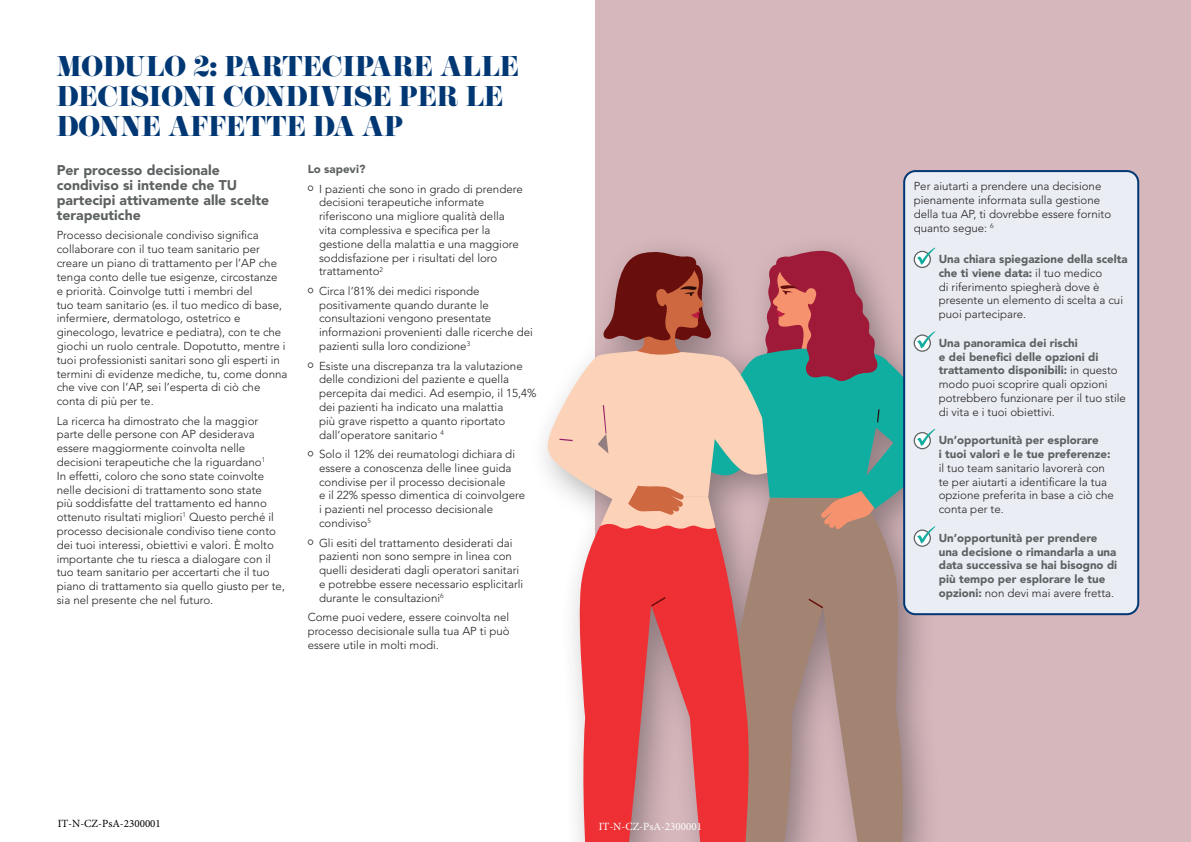
<style>
.page{position:relative;width:1191px;height:842px;background:#fff}
.page>*{position:absolute;margin:0;border:0;box-sizing:border-box;transform-origin:0 0}
.Heading{font:25px/30px "Eloquent JF Pro";color:#013874}
.t1{font:900 14px/15px "Avenir LT Std";color:#5d6161}
.Bullet_points{font:300 11.5px/13.8px "Avenir LT Std";color:#231f20}
.Bullet_points-2{font:900 11.5px/13.8px "Avenir LT Std";color:#5d6161}
.Body_copy{font:300 11.5px/13.8px "Avenir LT Std";color:#231f20;text-align:justify}
.Body_copy-2{font:900 11.5px "Avenir LT Std";color:#5d6161}
.t2{font:11px "Minion Pro";color:#000}
.t3{font:11px "Minion Pro";color:#fff}
.s1{font-family:"Minion Pro";font-weight:400}
.s2{font-weight:900;color:#5d6161}
.s3{font-weight:300;color:#231f20}
</style>
<div class="page">
<div style="left:595px;top:0;width:596px;height:842px;background:#d6b7bc"></div>
<div style="left:528px;top:231px;width:443px;height:611px;background:#231f20;opacity:.4"></div>
<svg style="left:752px;top:544px;width:156px;height:298px;background:#a98b7f"></svg>
<svg style="left:808px;top:599px;width:15px;height:9px"></svg>
<svg style="left:576px;top:544px;width:176px;height:298px;background:#e05457"></svg>
<svg style="left:651px;top:597px;width:14px;height:10px"></svg>
<svg style="left:308px;top:185px;width:5px;height:6px"></svg>
<svg style="left:308px;top:288px;width:5px;height:5px"></svg>
<svg style="left:308px;top:362px;width:5px;height:6px"></svg>
<svg style="left:308px;top:451px;width:5px;height:5px"></svg>
<svg style="left:308px;top:539px;width:5px;height:6px"></svg>
<div style="left:904px;top:171px;width:234px;height:443px;background:#eaedf4;border-radius:11px"></div>
<div style="left:913px;top:529px;width:18px;height:18px;border:1px solid #5d6161;border-radius:50%"></div>
<svg style="left:544px;top:247px;width:391px;height:297px"></svg>
<div style="left:903px;top:170px;width:236px;height:445px;border:2px solid #013874;border-radius:11px"></div>
<p class="Heading" style="left:57px;top:52px;width:464px">MODULO 2: PARTECIPARE ALLE<br>DECISIONI CONDIVISE PER LE<br>DONNE AFFETTE DA AP</p>
<p class="t1" style="left:57px;top:163px;width:214px">Per processo decisionale condiviso si intende che TU partecipi attivamente alle scelte terapeutiche</p>
<p class="Bullet_points" style="left:57px;top:229px;width:232px">Processo decisionale condiviso significa collaborare con il tuo team sanitario per creare un piano di trattamento per l’AP che tenga conto delle tue esigenze, circostanze<br>e priorità. Coinvolge tutti i membri del<br>tuo team sanitario (es. il tuo medico di base, infermier<span class="s1">e</span>, dermatologo, ostetrico e ginecologo, levatrice e pediatra), con te che giochi un ruolo centrale. Dopotutto, mentre i tuoi professionisti sanitari sono gli esperti in termini di evidenze mediche, tu, come donna che vive con l’AP, sei l’esperta di ciò che conta di più per te.</p>
<p class="Bullet_points" style="left:57px;top:414px;width:230px">La ricerca ha dimostrato che la maggior parte delle persone con AP desiderava essere maggiormente coinvolta nelle decisioni terapeutiche che la riguardano<sup>1<br></sup>In effetti, coloro che sono state coinvolte nelle decisioni di trattamento sono state<br>più soddisfatte del trattamento ed hanno ottenuto risultati migliori<sup>1</sup> Questo perché il processo decisionale condiviso tiene conto dei tuoi interessi, obiettivi e valori. È molto importante che tu riesca a dialogare con il tuo team sanitario per accertarti che il tuo piano di trattamento sia quello giusto per te, sia nel presente che nel futuro.</p>
<p class="Body_copy-2" style="left:308px;top:162px;width:59px">Lo sapevi?</p>
<p class="Bullet_points" style="left:319px;top:182px;width:205px">I pazienti che sono in grado di prendere decisioni terapeutiche informate riferiscono una migliore qualità della vita complessiva e specifica per la gestione della malattia e una maggiore soddisfazione per i risultati del loro trattamento<sup>2</sup></p>
<p class="Bullet_points" style="left:319px;top:284px;width:215px">Circa l’81% dei medici risponde positivamente quando durante le consultazioni vengono presentate informazioni provenienti dalle ricerche dei pazienti sulla loro condizione<sup>3</sup></p>
<p class="Bullet_points" style="left:319px;top:359px;width:219px">Esiste una discrepanza tra la valutazione delle condizioni del paziente e quella percepita dai medici. Ad esempio, il 15,4% dei pazienti ha indicato una malattia<br>più grave rispetto a quanto riportato dall’operatore sanitario <sup>4</sup></p>
<p class="Bullet_points" style="left:319px;top:447px;width:208px">Solo il 12% dei reumatologi dichiara di essere a conoscenza delle linee guida condivise per il processo decisionale<br>e il 22% spesso dimentica di coinvolgere i pazienti nel processo decisionale condiviso<sup>5</sup></p>
<p class="Bullet_points" style="left:319px;top:536px;width:206px">Gli esiti del trattamento desiderati dai pazienti non sono sempre in linea con quelli desiderati dagli operatori sanitari e potrebbe essere necessario esplicitarli durante le consultazioni<sup>6</sup></p>
<p class="Body_copy" style="left:308px;top:610px;width:203px">Come puoi vedere, essere coinvolta nel processo decisionale sulla tua AP ti può essere utile in molti modi.</p>
<p class="t2" style="left:58px;top:816px;width:105px">IT-N-CZ-PsA-2300001</p>
<p class="t3" style="left:599px;top:819px;width:105px">IT-N-CZ-PsA-2300001</p>
<p class="Bullet_points" style="left:913px;top:179px;width:199px">Per aiutarti a prendere una decisione pienamente informata sulla gestione della tua AP, ti dovrebbe essere fornito quanto segue: <sup>6</sup></p>
<p class="Bullet_points" style="left:938px;top:252px;width:190px"><span class="s2">Una chiara spiegazione della scelta che ti viene data:</span> il tuo medico<br>di riferimento spiegherà dove è presente un elemento di scelta a cui puoi partecipare.</p>
<p class="Bullet_points" style="left:938px;top:336px;width:189px"><span class="s2">Una panoramica dei rischi<br>e dei benefici delle opzioni di trattamento disponibili:</span> in questo modo puoi scoprire quali opzioni potrebbero funzionare per il tuo stile di vita e i tuoi obiettivi.</p>
<p class="Bullet_points" style="left:938px;top:433px;width:177px"><span class="s2">Un’opportunità per esplorare<br>i tuoi valori e le tue preferenze: </span>il tuo team sanitario lavorerà con te per aiutarti a identificare la tua opzione preferita in base a ciò che conta per te.</p>
<p class="Bullet_points-2" style="left:938px;top:531px;width:180px">Un’opportunità per prendere una decisione o rimandarla a una data successiva se hai bisogno di più tempo per esplorare le tue opzioni: <span class="s3">non devi mai avere fretta.</span></p>
</div>
